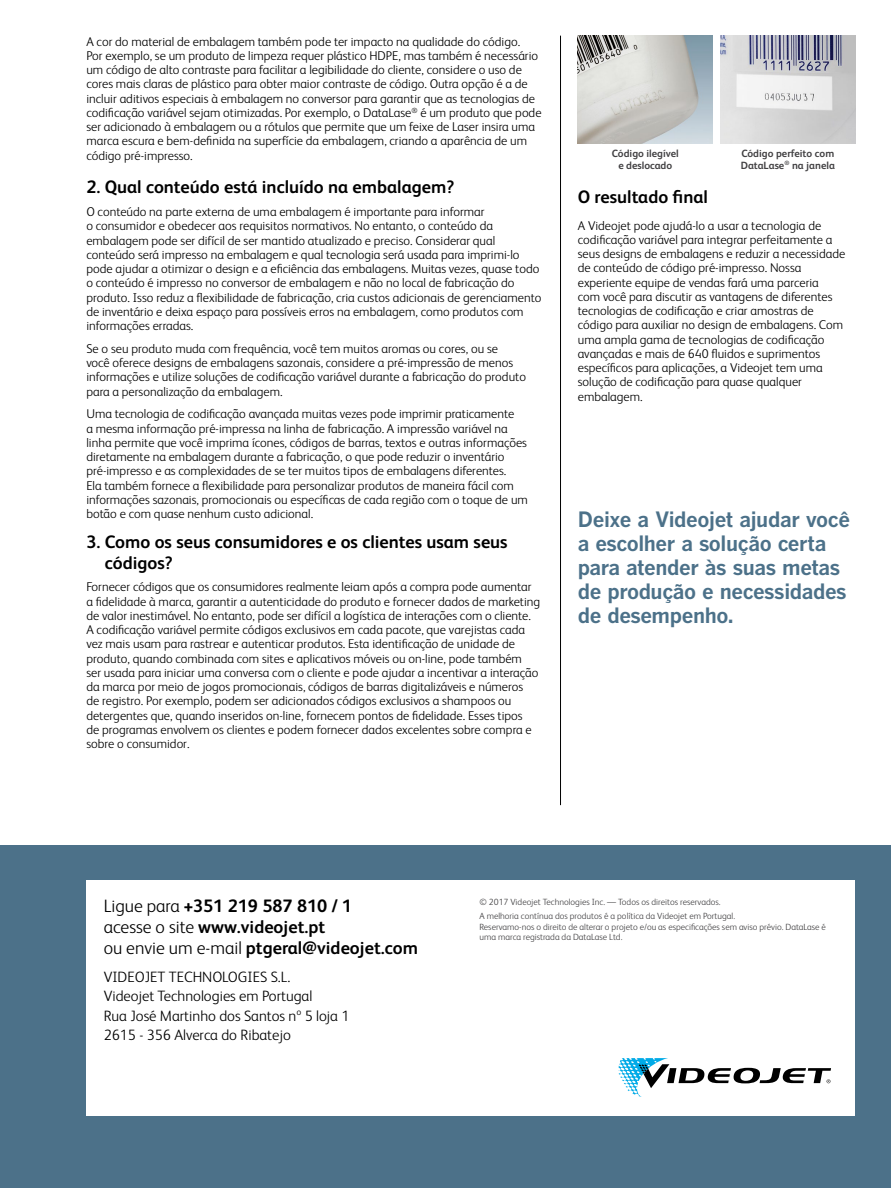
<style>
.page{position:relative;width:891px;height:1188px;background:#fff}
.page>*{position:absolute;margin:0;border:0;box-sizing:border-box;transform-origin:0 0}
.t1{font:700 21px/24px "Benton Gothic";letter-spacing:-.02em;color:#4c7189}
.t2{font:700 18px/21px "FS Albert";color:#000}
.t3{font:300 15px/19.5px "FS Albert";color:#000}
.t4{font:300 12.75px/14.2px "FS Albert";color:#000}
.t5{font:700 10.5px/12px "FS Albert";color:#414042;text-align:center}
.t6{font:300 9px/14.7px "FS Albert";color:#414042}
.s1{font-weight:300}
</style>
<div class="page">
<div style="left:0;top:846px;width:891px;height:342px;background:#4c7189"></div>
<div style="left:86px;top:880px;width:769px;height:236px;background:#fff"></div>
<svg style="left:618px;top:1058px;width:213px;height:39px"></svg>
<hr style="left:560px;top:36px;width:1px;height:769px;background:#000">
<img style="left:578px;top:36px;width:135px;height:108px">
<img style="left:720px;top:36px;width:135px;height:108px">
<p class="t4" style="left:86px;top:34px;width:457px">A cor do material de embalagem também pode ter impacto na qualidade do código.<br>Por exemplo, se um produto de limpeza requer plástico HDPE, mas também é necessário um código de alto contraste para facilitar a legibilidade do cliente, considere o uso de cores mais claras de plástico para obter maior contraste de código. Outra opção é a de incluir aditivos especiais à embalagem no conversor para garantir que as tecnologias de codificação variável sejam otimizadas. Por exemplo, o DataLase<sup>®</sup> é um produto que pode ser adicionado à embalagem ou a rótulos que permite que um feixe de Laser insira uma marca escura e bem-definida na superfície da embalagem, criando a aparência de um código pré-impresso.</p>
<h2 class="t2" style="left:86px;top:177px;width:369px">2. Qual conteúdo está incluído na embalagem?</h2>
<p class="t4" style="left:86px;top:205px;width:457px">O conteúdo na parte externa de uma embalagem é importante para informar<br>o consumidor e obedecer aos requisitos normativos. No entanto, o conteúdo da embalagem pode ser difícil de ser mantido atualizado e preciso. Considerar qual conteúdo será impresso na embalagem e qual tecnologia será usada para imprimi-lo pode ajudar a otimizar o design e a eficiência das embalagens. Muitas vezes, quase todo o conteúdo é impresso no conversor de embalagem e não no local de fabricação do produto. Isso reduz a flexibilidade de fabricação, cria custos adicionais de gerenciamento de inventário e deixa espaço para possíveis erros na embalagem, como produtos com informações erradas.</p>
<p class="t4" style="left:86px;top:341px;width:441px">Se o seu produto muda com frequência, você tem muitos aromas ou cores, ou se<br>você oferece designs de embalagens sazonais, considere a pré-impressão de menos informações e utilize soluções de codificação variável durante a fabricação do produto para a personalização da embalagem.</p>
<p class="t4" style="left:86px;top:407px;width:443px">Uma tecnologia de codificação avançada muitas vezes pode imprimir praticamente<br>a mesma informação pré-impressa na linha de fabricação. A impressão variável na linha permite que você imprima ícones, códigos de barras, textos e outras informações diretamente na embalagem durante a fabricação, o que pode reduzir o inventário pré-impresso e as complexidades de se ter muitos tipos de embalagens diferentes.<br>Ela também fornece a flexibilidade para personalizar produtos de maneira fácil com informações sazonais, promocionais ou específicas de cada região com o toque de um botão e com quase nenhum custo adicional.</p>
<h2 class="t2" style="left:105px;top:531px;width:404px;text-indent:-18px">3. Como os seus consumidores e os clientes usam seus códigos?</h2>
<p class="t4" style="left:86px;top:580px;width:455px">Fornecer códigos que os consumidores realmente leiam após a compra pode aumentar a fidelidade à marca, garantir a autenticidade do produto e fornecer dados de marketing de valor inestimável. No entanto, pode ser difícil a logística de interações com o cliente.<br>A codificação variável permite códigos exclusivos em cada pacote, que varejistas cada vez mais usam para rastrear e autenticar produtos. Esta identificação de unidade de produto, quando combinada com sites e aplicativos móveis ou on-line, pode também<br>ser usada para iniciar uma conversa com o cliente e pode ajudar a incentivar a interação da marca por meio de jogos promocionais, códigos de barras digitalizáveis e números<br>de registro. Por exemplo, podem ser adicionados códigos exclusivos a shampoos ou detergentes que, quando inseridos on-line, fornecem pontos de fidelidade. Esses tipos<br>de programas envolvem os clientes e podem fornecer dados excelentes sobre compra e sobre o consumidor.</p>
<p class="t5" style="left:612px;top:147px;width:68px">Código ilegível e deslocado</p>
<p class="t5" style="left:741px;top:147px;width:96px;text-align:left">Código perfeito com<br>DataLase<sup>®</sup> na janela</p>
<h2 class="t2" style="left:578px;top:186px;width:132px">O resultado final</h2>
<p class="t4" style="left:578px;top:218px;width:269px">A Videojet pode ajudá-lo a usar a tecnologia de codificação variável para integrar perfeitamente a seus designs de embalagens e reduzir a necessidade de conteúdo de código pré-impresso. Nossa experiente equipe de vendas fará uma parceria<br>com você para discutir as vantagens de diferentes tecnologias de codificação e criar amostras de código para auxiliar no design de embalagens. Com uma ampla gama de tecnologias de codificação avançadas e mais de 640 fluidos e suprimentos específicos para aplicações, a Videojet tem uma solução de codificação para quase qualquer embalagem.</p>
<h1 class="t1" style="left:578px;top:508px;width:274px">Deixe a Videojet ajudar você a escolher a solução certa para atender às suas metas de produção e necessidades de desempenho.</h1>
<h2 class="t2" style="left:104px;top:895px;width:316px"><span class="s1">Ligue para</span> +351 219 587 810 / 1<br><span class="s1">acesse o site</span> www.videojet.pt<br><span class="s1">ou envie um e-mail</span> ptgeral@videojet.com</h2>
<p class="t3" style="left:104px;top:967px;width:247px">VIDEOJET TECHNOLOGIES S.L.<br>Videojet Technologies em Portugal<br>Rua José Martinho dos Santos nº 5 loja 1<br>2615 - 356 Alverca do Ribatejo</p>
<p class="t6" style="left:480px;top:894px;width:257px">© 2017 Videojet Technologies Inc. — Todos os direitos reservados.<br>A melhoria contínua dos produtos é a política da Videojet em Portugal.</p>
<p class="t6" style="left:480px;top:921px;width:348px;line-height:10.5px">Reservamo-nos o direito de alterar o projeto e/ou as especificações sem aviso prévio. DataLase é uma marca registrada da DataLase Ltd.</p>
</div>
